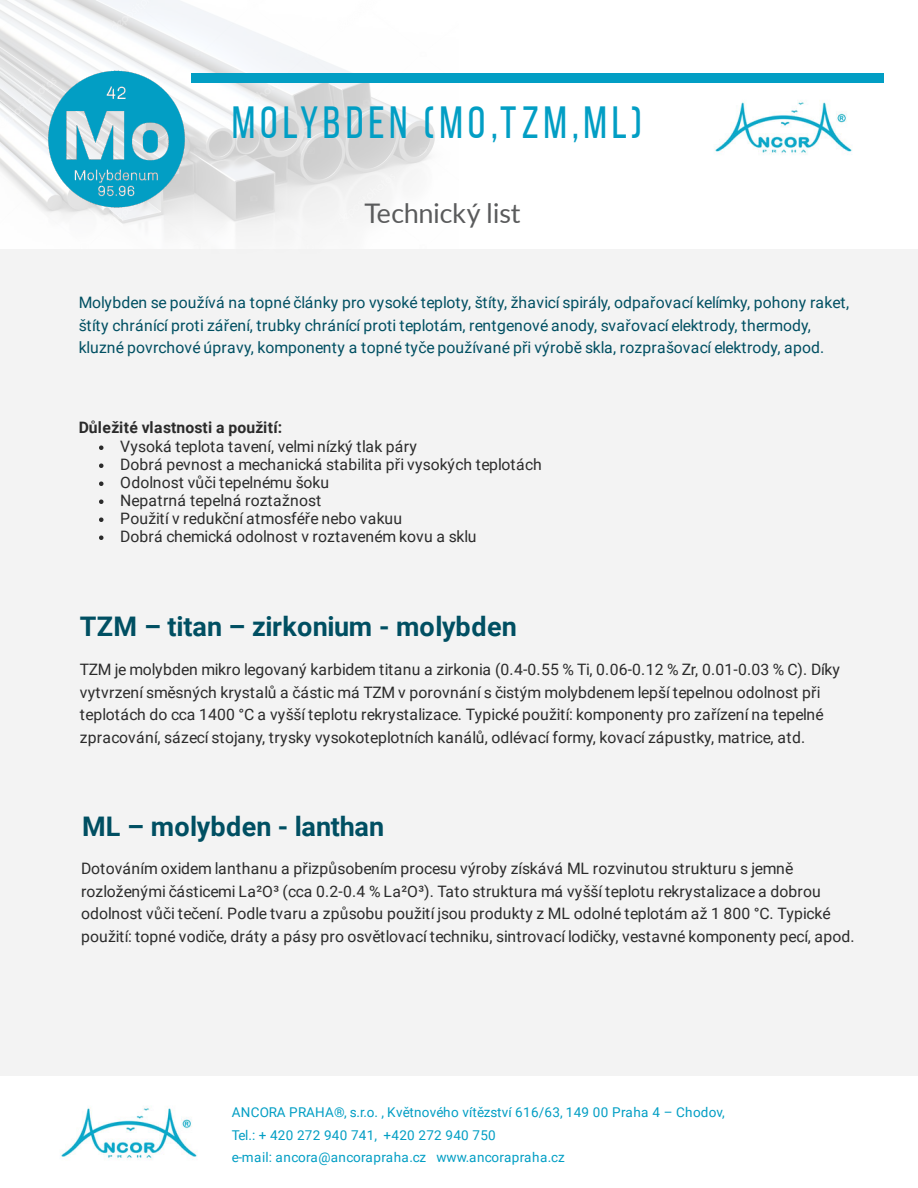
<style>
.page{position:relative;width:918px;height:1188px;background:#fff}
.page>*{position:absolute;margin:0;border:0;box-sizing:border-box;transform-origin:0 0}
.t1{font:45px "Bebas Neue";letter-spacing:.11em;color:#029ec4}
.t2{font:700 27px "Roboto";color:#004f62}
.t3{font:27px "Lato";letter-spacing:-.01em;color:#5a5b5c}
.t4{font:15.75px/22.5px "Roboto";letter-spacing:.005em;color:#2b2b2b}
.t5{font:15.75px/22.5px "Roboto";letter-spacing:.01em;color:#004f62}
.t6{font:700 15.75px "Roboto";letter-spacing:.01em;color:#2b2b2b}
.t7{font:13.5px/22.5px "Roboto";letter-spacing:.02em;color:#029ec4}
</style>
<div class="page">
<img style="left:0;top:0;width:459px;height:250px">
<img style="left:42px;top:66px;width:149px;height:149px">
<div style="left:192px;top:73px;width:333px;height:9px;background:#029ec4"></div>
<div style="left:525px;top:73px;width:333px;height:9px;background:#029ec4"></div>
<div style="left:858px;top:73px;width:26px;height:9px;background:#029ec4"></div>
<div style="left:0;top:250px;width:918px;height:831px;background:#f2f2f2"></div>
<svg style="left:99px;top:446px;width:5px;height:4px"></svg>
<svg style="left:99px;top:464px;width:5px;height:4px"></svg>
<svg style="left:99px;top:482px;width:5px;height:4px"></svg>
<svg style="left:99px;top:500px;width:5px;height:4px"></svg>
<svg style="left:99px;top:518px;width:5px;height:4px"></svg>
<svg style="left:99px;top:536px;width:5px;height:4px"></svg>
<img style="left:715px;top:100px;width:138px;height:55px">
<div style="left:0;top:1077px;width:918px;height:111px;background:#fff"></div>
<img style="left:61px;top:1106px;width:137px;height:54px">
<h1 class="t1" style="left:232px;top:98px;width:412px">MOLYBDEN (MO,TZM,ML)</h1>
<h2 class="t3" style="left:364px;top:198px;width:158px">Technický list</h2>
<p class="t5" style="left:79px;top:292px;width:772px">Molybden se používá na topné články pro vysoké teploty, štíty, žhavicí spirály, odpařovací kelímky, pohony raket, štíty chránící proti záření, trubky chránící proti teplotám, rentgenové anody, svařovací elektrody, thermody, kluzné povrchové úpravy, komponenty a topné tyče používané při výrobě skla, rozprašovací elektrody, apod.</p>
<p class="t6" style="left:79px;top:419px;width:205px">Důležité vlastnosti a použití:</p>
<p class="t4" style="left:120px;top:438px;width:423px;line-height:18px">Vysoká teplota tavení, velmi nízký tlak páry<br>Dobrá pevnost a mechanická stabilita při vysokých teplotách Odolnost vůči tepelnému šoku<br>Nepatrná tepelná roztažnost<br>Použití v redukční atmosféře nebo vakuu<br>Dobrá chemická odolnost v roztaveném kovu a sklu</p>
<h2 class="t2" style="left:80px;top:611px;width:438px">TZM – titan – zirkonium - molybden</h2>
<p class="t4" style="left:80px;top:658px;width:762px">TZM je molybden mikro legovaný karbidem titanu a zirkonia (0.4-0.55 % Ti, 0.06-0.12 % Zr, 0.01-0.03 % C). Díky vytvrzení směsných krystalů a částic má TZM v porovnání s čistým molybdenem lepší tepelnou odolnost při teplotách do cca 1400 °C a vyšší teplotu rekrystalizace. Typické použití: komponenty pro zařízení na tepelné zpracování, sázecí stojany, trysky vysokoteplotních kanálů, odlévací formy, kovací zápustky, matrice, atd.</p>
<h2 class="t2" style="left:82px;top:811px;width:303px">ML – molybden - lanthan</h2>
<p class="t4" style="left:81px;top:857px;width:775px">Dotováním oxidem lanthanu a přizpůsobením procesu výroby získává ML rozvinutou strukturu s jemně rozloženými částicemi La²O³ (cca 0.2-0.4 % La²O³). Tato struktura má vyšší teplotu rekrystalizace a dobrou odolnost vůči tečení. Podle tvaru a způsobu použití jsou produkty z ML odolné teplotám až 1 800 °C. Typické použití: topné vodiče, dráty a pásy pro osvětlovací techniku, sintrovací lodičky, vestavné komponenty pecí, apod.</p>
<p class="t7" style="left:232px;top:1101px;width:495px">ANCORA PRAHA®, s.r.o. , Květnového vítězství 616/63, 149 00 Praha 4 – Chodov,<br>Tel.: + 420 272 940 741, +420 272 940 750<br>e-mail: ancora@ancorapraha.cz www.ancorapraha.cz</p>
</div>
